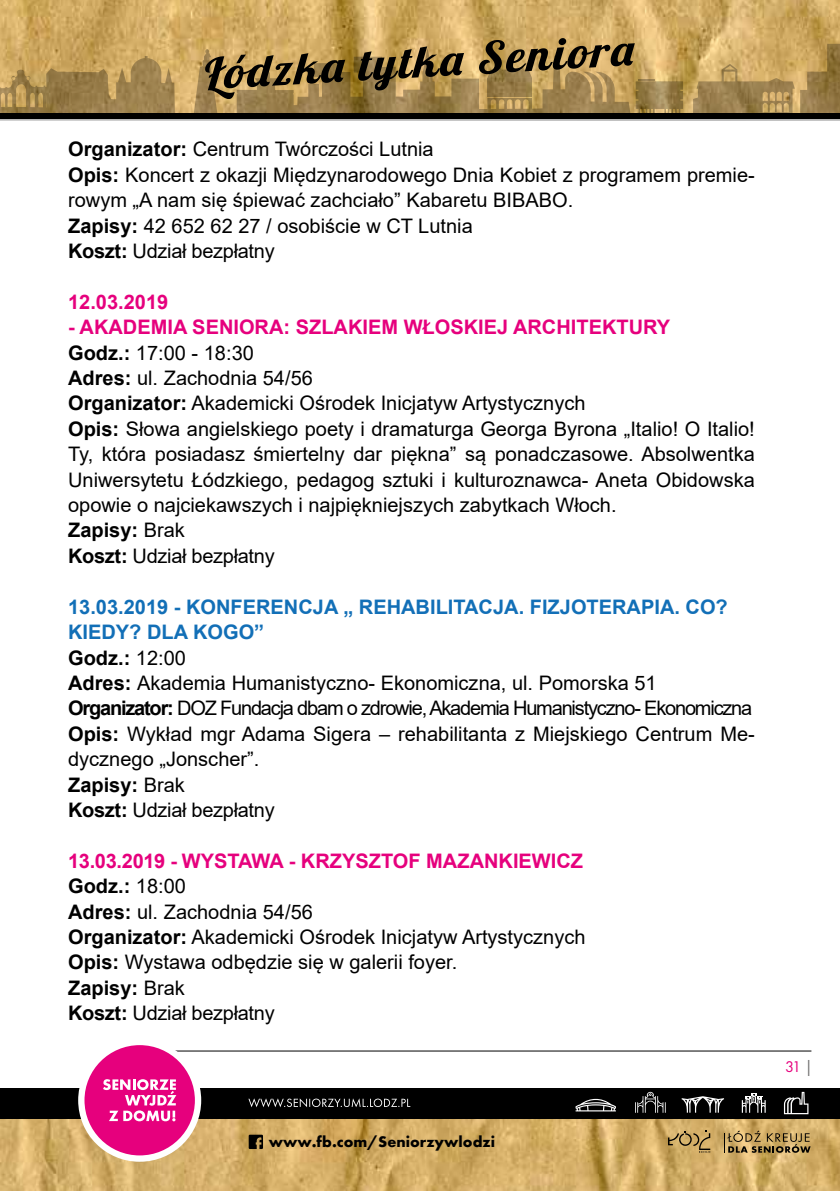
<style>
.page{position:relative;width:840px;height:1191px;background:#fff}
.page>*{position:absolute;margin:0;border:0;box-sizing:border-box;transform-origin:0 0}
.t1{font:20px/25.4px "Arial";color:#000}
.t2{font:700 20px "Arial";color:#e6007d}
.t3{font:16px "Futura PT Bold";color:#000}
.t4{font:16px "Futura PT Book";color:#e6007d}
.s1{font-weight:700}
.s2{font-weight:700;color:#e6007d}
.s3{font-weight:700;color:#126fb7}
.s4{color:#706f6f}
</style>
<div class="page">
<hr style="left:138px;top:1050px;width:673px;height:1px;background:#000">
<img style="left:0;top:1119px;width:839px;height:72px">
<svg style="left:667px;top:1130px;width:43px;height:22px"></svg>
<svg style="left:723px;top:1130px;width:87px;height:22px;background:#a28752"></svg>
<div style="left:0;top:1088px;width:839px;height:30px;background:#000"></div>
<svg style="left:575px;top:1098px;width:40px;height:13px"></svg>
<svg style="left:783px;top:1091px;width:25px;height:23px"></svg>
<svg style="left:635px;top:1091px;width:30px;height:21px"></svg>
<svg style="left:681px;top:1096px;width:42px;height:16px"></svg>
<svg style="left:741px;top:1093px;width:24px;height:19px"></svg>
<svg style="left:248px;top:1098px;width:162px;height:9px"></svg>
<div style="left:78px;top:1038px;width:123px;height:123px;background:#fff;border-radius:50%"></div>
<div style="left:84px;top:1045px;width:111px;height:110px;background:#e6007d;border-radius:50%"></div>
<svg style="left:103px;top:1079px;width:73px;height:42px"></svg>
<svg style="left:248px;top:1134px;width:15px;height:15px"></svg>
<img style="left:0;top:0;width:839px;height:44px">
<svg style="left:0;top:44px;width:839px;height:77px;background:#a08451"></svg>
<svg style="left:202px;top:49px;width:143px;height:50px;background:#897143"></svg>
<svg style="left:358px;top:46px;width:106px;height:44px;background:#7f693d"></svg>
<svg style="left:478px;top:38px;width:176px;height:43px;background:#967c4a"></svg>
<p class="t1" style="left:68px;top:136px;width:687px"><span class="s1">Organizator:</span> Centrum Twórczości Lutnia<br><span class="s1">Opis:</span> Koncert z okazji Międzynarodowego Dnia Kobiet z programem premie&shy;rowym „A nam się śpiewać zachciało” Kabaretu BIBABO.<br><span class="s1">Zapisy:</span> 42 652 62 27 / osobiście w CT Lutnia<br><span class="s1">Koszt:</span> Udział bezpłatny</p>
<p class="t2" style="left:68px;top:288px;width:102px">12.03.2019</p>
<p class="t1" style="left:68px;top:314px;width:687px"><span class="s2">- AKADEMIA SENIORA: SZLAKIEM WŁOSKIEJ ARCHITEKTURY<br></span><span class="s1">Godz.:</span> 17:00 - 18:30<br><span class="s1">Adres:</span> ul. Zachodnia 54/56<br><span class="s1">Organizator:</span> Akademicki Ośrodek Inicjatyw Artystycznych<br><span class="s1">Opis:</span> Słowa angielskiego poety i dramaturga Georga Byrona „Italio! O Italio!<br>Ty, która posiadasz śmiertelny dar piękna” są ponadczasowe. Absolwentka Uniwersytetu Łódzkiego, pedagog sztuki i kulturoznawca- Aneta Obidowska opowie o najciekawszych i najpiękniejszych zabytkach Włoch.<br><span class="s1">Zapisy:</span> Brak<br><span class="s1">Koszt:</span> Udział bezpłatny</p>
<p class="t1" style="left:68px;top:594px;width:687px"><span class="s3">13.03.2019 - KONFERENCJA „ REHABILITACJA. FIZJOTERAPIA. CO?<br>KIEDY? DLA KOGO”<br></span><span class="s1">Godz.:</span> 12:00<br><span class="s1">Adres:</span> Akademia Humanistyczno- Ekonomiczna, ul. Pomorska 51<br><span class="s1">Organizator:</span> DOZ Fundacja dbam o zdrowie, Akademia Humanistyczno- Ekonomiczna <span class="s1">Opis:</span> Wykład mgr Adama Sigera – rehabilitanta z Miejskiego Centrum Me&shy;dycznego „Jonscher”.<br><span class="s1">Zapisy:</span> Brak<br><span class="s1">Koszt:</span> Udział bezpłatny</p>
<p class="t1" style="left:68px;top:848px;width:518px"><span class="s2">13.03.2019 - WYSTAWA - KRZYSZTOF MAZANKIEWICZ<br></span><span class="s1">Godz.:</span> 18:00<br><span class="s1">Adres:</span> ul. Zachodnia 54/56<br><span class="s1">Organizator:</span> Akademicki Ośrodek Inicjatyw Artystycznych<br><span class="s1">Opis:</span> Wystawa odbędzie się w galerii foyer.<br><span class="s1">Zapisy:</span> Brak<br><span class="s1">Koszt:</span> Udział bezpłatny</p>
<p class="t3" style="left:268px;top:1131px;width:228px">www.fb.com/Seniorzywlodzi</p>
<p class="t4" style="left:784px;top:1056px;width:29px">31 <span class="s4">|</span></p>
</div>
